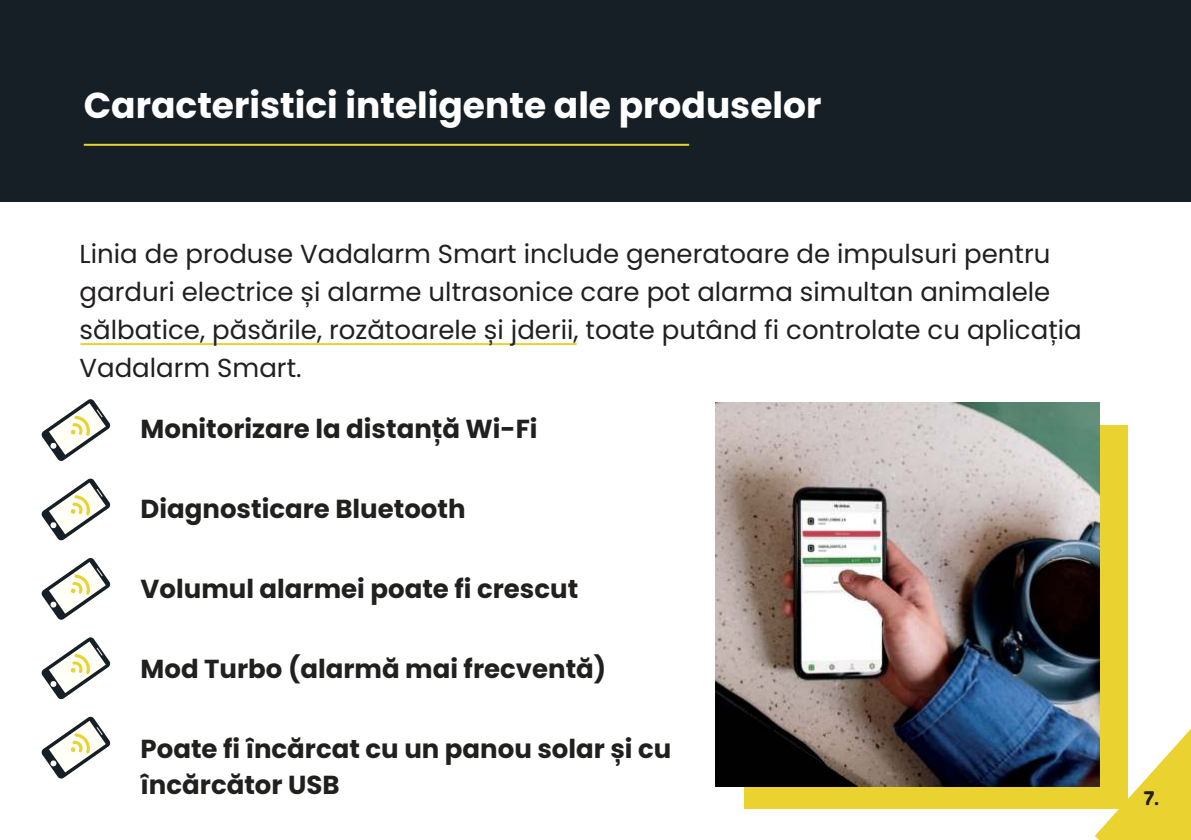
<style>
.page{position:relative;width:1191px;height:840px;background:#fff}
.page>*{position:absolute;margin:0;border:0;box-sizing:border-box;transform-origin:0 0}
.t1{font:700 36px "Poppins";color:#fff}
.t2{font:26px/38px "Poppins";color:#221f1f}
.t3{font:700 26px/36px "Poppins";color:#221f1f}
.t4{font:300 20px "Fredoka";color:#221f1f}
</style>
<div class="page">
<svg style="left:1094px;top:728px;width:97px;height:111px"></svg>
<div style="left:743px;top:425px;width:384px;height:383px;background:#ead330"></div>
<div style="left:0;top:0;width:1191px;height:201px;background:#161f26"></div>
<hr style="left:84px;top:144px;width:605px;height:2px;background:#ead330">
<svg style="left:41px;top:399px;width:70px;height:62px"></svg>
<svg style="left:41px;top:478px;width:70px;height:62px"></svg>
<svg style="left:41px;top:558px;width:70px;height:62px"></svg>
<svg style="left:41px;top:637px;width:70px;height:62px"></svg>
<svg style="left:41px;top:716px;width:70px;height:62px"></svg>
<hr style="left:80px;top:343px;width:496px;height:2px;background:#ead330">
<img style="left:715px;top:402px;width:384px;height:384px">
<h1 class="t1" style="left:84px;top:85px;width:739px">Caracteristici inteligente ale produselor</h1>
<p class="t2" style="left:80px;top:235px;width:1003px">Linia de produse Vadalarm Smart include generatoare de impulsuri pentru garduri electrice și alarme ultrasonice care pot alarma simultan animalele sălbatice, păsările, rozătoarele și jderii, toate putând fi controlate cu aplicația Vadalarm Smart.</p>
<p class="t3" style="left:141px;top:410px;width:398px">Monitorizare la distanță Wi-Fi</p>
<p class="t3" style="left:141px;top:490px;width:326px">Diagnosticare Bluetooth</p>
<p class="t3" style="left:141px;top:570px;width:439px">Volumul alarmei poate fi crescut</p>
<p class="t3" style="left:141px;top:650px;width:467px">Mod Turbo (alarmă mai frecventă)</p>
<p class="t3" style="left:141px;top:730px;width:532px">Poate fi încărcat cu un panou solar și cu încărcător USB</p>
<p class="t4" style="left:1143px;top:785px;width:16px">7.</p>
</div>
